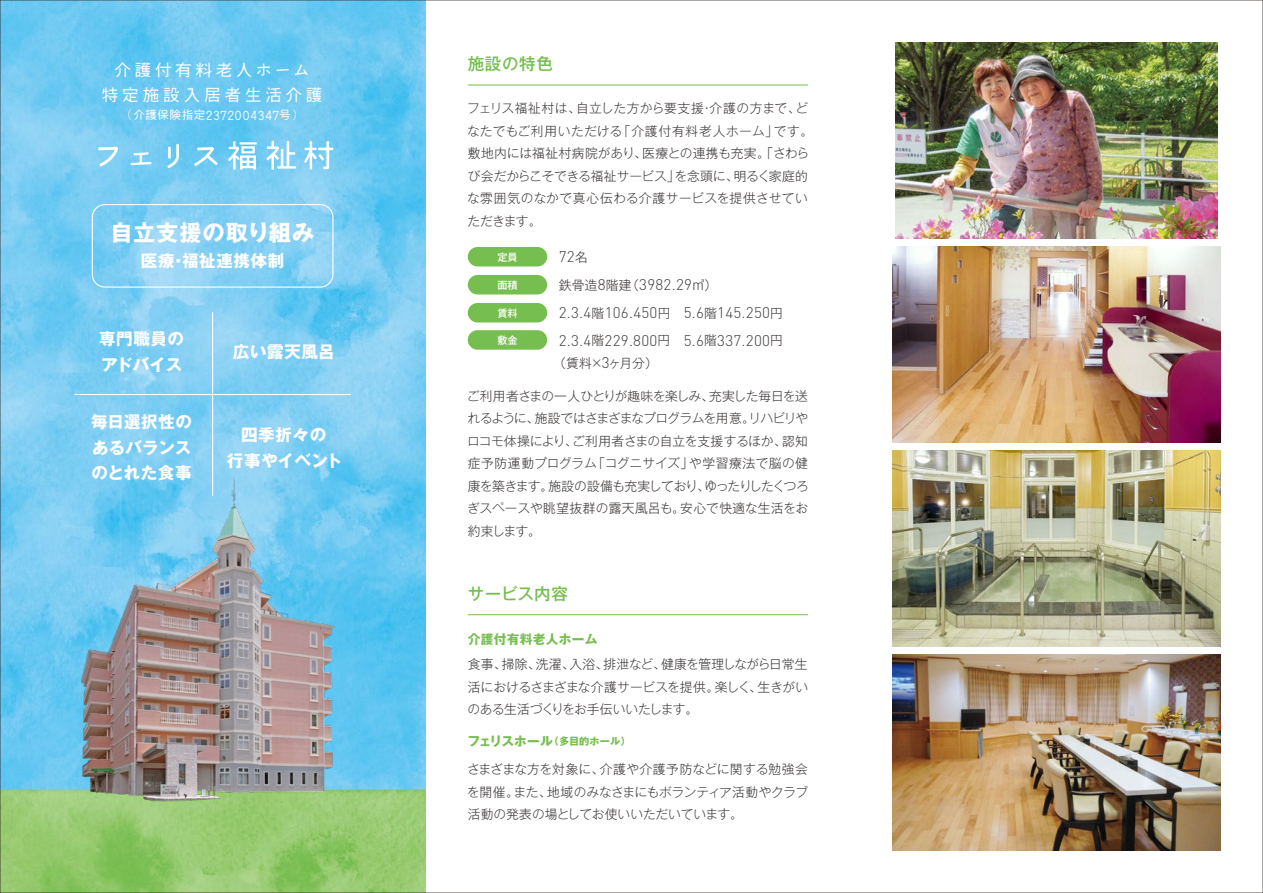
<style>
.page{position:relative;width:1263px;height:893px;background:#fff}
.page>*{position:absolute;margin:0;border:0;box-sizing:border-box;transform-origin:0 0}
.t1{font:700 22.35px "Gothic MB101 Pr 6";letter-spacing:.04em;color:#fff}
.t2{font:700 16.5px/25.5px "Gothic MB101 Pr 6";letter-spacing:.04em;color:#fff}
.t3{font:16.5px/25.2px "iroha 26 tubaki R";letter-spacing:.23em;color:#fff;text-align:center}
.t4{font:500 16.5px "Gothic MB101 Pr 6";letter-spacing:.04em;color:#77be50}
.t5{font:300 15.3px "DIN Pro";letter-spacing:.015em;color:#3e3a39}
.t6{font:300 12.75px/22.5px "Gothic MB101 Pr 6";letter-spacing:-.005em;color:#3e3a39;text-align:justify}
.t7{font:300 12.75px/22.5px "Gothic MB101 Pr 6";letter-spacing:.02em;color:#3e3a39}
.t8{font:700 12.75px "Gothic MB101 Pr 6";letter-spacing:.02em;color:#77be50}
.t9{font:12.3px "iroha 26 tubaki R";letter-spacing:.025em;color:#fff}
.t10{font:700 10.2px "Gothic MB101 Pr 6";letter-spacing:.02em;color:#77be50}
.t11{font:500 10.2px "Gothic MB101 Pr 6";letter-spacing:-.02em;color:#fff}
.s1{font-size:17.55px}
.s2{font-size:11.55px}
.s3{font-family:"Gothic MB101 Pr 6";font-size:12.75px}
.s4{font-family:"DIN Pro";font-size:15.3px}
.s5{font-size:12.75px}
</style>
<div class="page">
<img style="left:0;top:0;width:1263px;height:893px">
<p class="t3" style="left:102px;top:57px;width:222px">介護付有料老人<span class="s1">ホーム<br></span>特定施設入居者生活介護</p>
<p class="t9" style="left:122px;top:109px;width:182px"><span class="s2">（介護保険指定</span>2372004347<span class="s2">号）</span></p>
<h1 class="t1" style="left:110px;top:214px;width:205px">自立支援の取り組み</h1>
<p class="t2" style="left:141px;top:247px;width:145px">医療・福祉連携体制</p>
<p class="t2" style="left:99px;top:326px;width:87px">専門職員のアドバイス</p>
<p class="t2" style="left:91px;top:409px;width:103px;text-align:justify">毎日選択性のあるバランスのとれた食事</p>
<p class="t2" style="left:233px;top:338px;width:103px">広い露天風呂</p>
<p class="t2" style="left:227px;top:422px;width:117px;text-align:center">四季折々の<br>行事やイベント</p>
<p class="t4" style="left:468px;top:50px;width:87px">施設の特色</p>
<p class="t7" style="left:467px;top:96px;width:348px">フェリス福祉村は、自立した方から要支援・介護の方まで、どなたでもご利用いただける「介護付有料老人ホーム」です。敷地内には福祉村病院があり、医療との連携も充実。「さわらび会だからこそできる福祉サービス」を念頭に、明るく家庭的な雰囲気のなかで真心伝わる介護サービスを提供させていただきます。</p>
<p class="t11" style="left:497px;top:248px;width:22px">定員</p>
<p class="t5" style="left:559px;top:245px;width:30px">72<span class="s3">名</span></p>
<p class="t11" style="left:497px;top:276px;width:22px">面積</p>
<p class="t6" style="left:559px;top:273px;width:160px">鉄骨造<span class="s4">8</span>階建（<span class="s4">3982.29</span>㎥）</p>
<p class="t11" style="left:497px;top:304px;width:22px">賃料</p>
<p class="t5" style="left:559px;top:301px;width:226px">2.3.4<span class="s3">階</span>106.450<span class="s3">円　</span>5.6<span class="s3">階</span>145.250<span class="s3">円</span></p>
<p class="t11" style="left:497px;top:331px;width:22px">敷金</p>
<p class="t5" style="left:559px;top:328px;width:226px">2.3.4<span class="s3">階</span>229.800<span class="s3">円　</span>5.6<span class="s3">階</span>337.200<span class="s3">円</span></p>
<p class="t6" style="left:553px;top:350px;width:106px">（賃料×<span class="s4">3</span>ヶ月分）</p>
<p class="t6" style="left:467px;top:384px;width:343px">ご利用者さまの一人ひとりが趣味を楽しみ、充実した毎日を送れるように、施設ではさまざまなプログラムを用意。リハビリやロコモ体操により、ご利用者さまの自立を支援するほか、認知症予防運動プログラム「コグニサイズ」や学習療法で脳の健康を築きます。施設の設備も充実しており、ゆったりしたくつろぎスペースや眺望抜群の露天風呂も。安心で快適な生活をお約束します。</p>
<p class="t4" style="left:468px;top:580px;width:102px">サービス内容</p>
<p class="t8" style="left:468px;top:628px;width:131px">介護付有料老人ホーム</p>
<p class="t6" style="left:467px;top:652px;width:342px">食事、掃除、洗濯、入浴、排泄など、健康を管理しながら日常生活におけるさまざまな介護サービスを提供。楽しく、生きがいのある生活づくりをお手伝いいたします。</p>
<p class="t10" style="left:467px;top:732px;width:165px"><span class="s5">フェリスホール</span>（多目的ホール）</p>
<p class="t6" style="left:467px;top:757px;width:343px">さまざまな方を対象に、介護や介護予防などに関する勉強会を開催。また、地域のみなさまにもボランティア活動やクラブ活動の発表の場としてお使いいただいています。</p>
</div>
